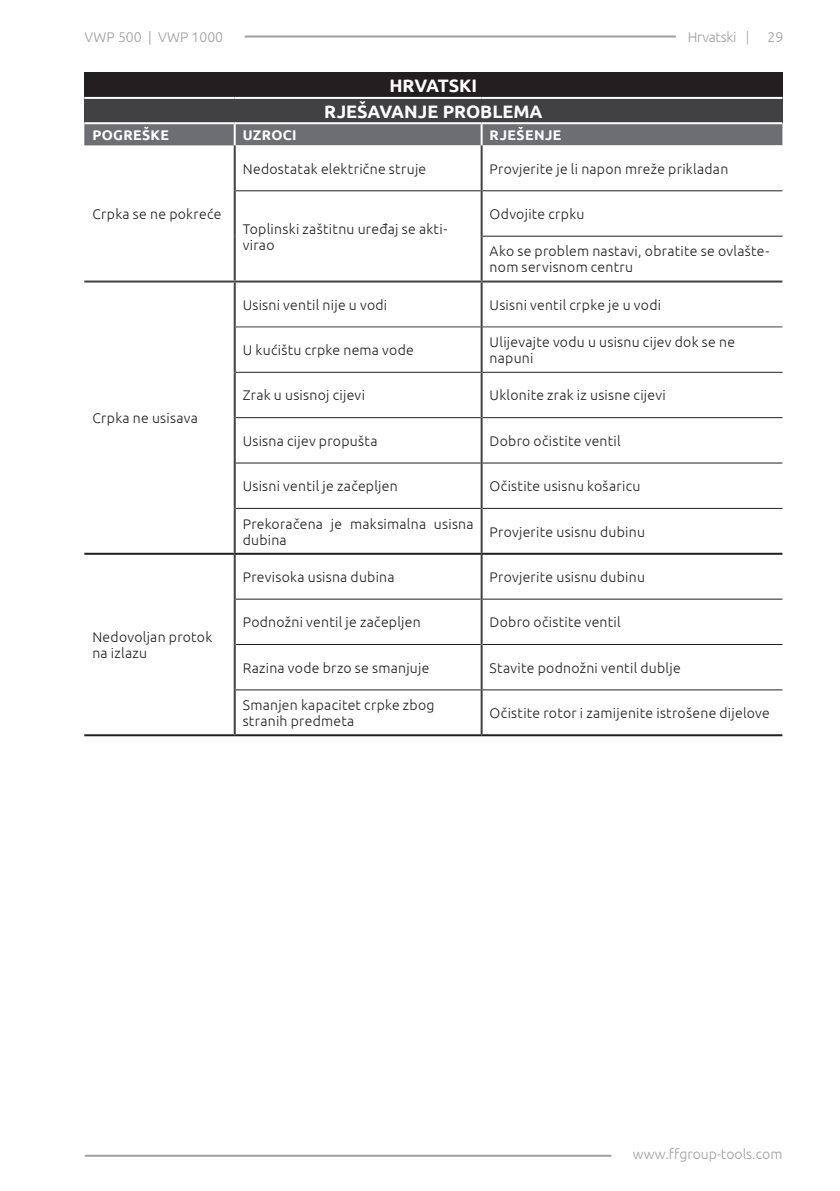
<style>
.page{position:relative;width:840px;height:1191px;background:#fff}
.page>*{position:absolute;margin:0;border:0;box-sizing:border-box;transform-origin:0 0}
.t1{font:700 18px/25.4px "Ubuntu";color:#fff;text-align:center}
.t2{font:300 14px/16px "Ubuntu";letter-spacing:.02em;color:#231f20}
.t3{font:300 14px "Ubuntu";color:#9d9fa2}
.t4{font:700 14px "Ubuntu";letter-spacing:.03em;color:#fff}
.t5{font:300 14px "Ubuntu";letter-spacing:-.02em;color:#9d9fa2}
</style>
<div class="page">
<hr style="left:85px;top:1154px;width:525px;height:2px;background:#9d9fa2">
<hr style="left:245px;top:36px;width:429px;height:2px;background:#9d9fa2">
<div style="left:84px;top:73px;width:698px;height:25px;background:#231f20"></div>
<div style="left:84px;top:98px;width:698px;height:25px;background:#414042"></div>
<div style="left:84px;top:124px;width:698px;height:21px;background:#6d6e71"></div>
<svg style="left:235px;top:145px;width:547px;height:589px"></svg>
<hr style="left:84px;top:734px;width:150px;height:2px;background:#231f20">
<hr style="left:233px;top:124px;width:2px;height:21px;background:#fff">
<hr style="left:84px;top:122px;width:150px;height:2px;background:#fff">
<hr style="left:234px;top:122px;width:247px;height:2px;background:#fff">
<hr style="left:481px;top:122px;width:301px;height:2px;background:#fff">
<hr style="left:233px;top:145px;width:2px;height:46px;background:#414042">
<hr style="left:233px;top:191px;width:2px;height:45px;background:#414042">
<hr style="left:233px;top:236px;width:2px;height:44px;background:#414042">
<hr style="left:233px;top:282px;width:2px;height:45px;background:#414042">
<hr style="left:233px;top:327px;width:2px;height:45px;background:#414042">
<hr style="left:233px;top:372px;width:2px;height:46px;background:#414042">
<hr style="left:233px;top:418px;width:2px;height:45px;background:#414042">
<hr style="left:233px;top:463px;width:2px;height:45px;background:#414042">
<hr style="left:233px;top:508px;width:2px;height:45px;background:#414042">
<hr style="left:233px;top:555px;width:2px;height:44px;background:#414042">
<hr style="left:233px;top:599px;width:2px;height:45px;background:#414042">
<hr style="left:233px;top:644px;width:2px;height:46px;background:#414042">
<hr style="left:233px;top:690px;width:2px;height:44px;background:#414042">
<hr style="left:480px;top:124px;width:2px;height:21px;background:#fff">
<hr style="left:84px;top:97px;width:150px;height:2px;background:#fff">
<hr style="left:234px;top:97px;width:247px;height:2px;background:#fff">
<hr style="left:481px;top:97px;width:301px;height:2px;background:#fff">
<hr style="left:235px;top:190px;width:245px;height:1px;background:#231f20">
<hr style="left:482px;top:190px;width:300px;height:1px;background:#231f20">
<hr style="left:482px;top:236px;width:300px;height:1px;background:#231f20">
<hr style="left:235px;top:326px;width:245px;height:1px;background:#414042">
<hr style="left:482px;top:326px;width:300px;height:1px;background:#414042">
<hr style="left:235px;top:372px;width:245px;height:1px;background:#231f20">
<hr style="left:482px;top:372px;width:300px;height:1px;background:#231f20">
<hr style="left:235px;top:417px;width:245px;height:1px;background:#231f20">
<hr style="left:482px;top:417px;width:300px;height:1px;background:#231f20">
<hr style="left:235px;top:463px;width:245px;height:1px;background:#231f20">
<hr style="left:482px;top:463px;width:300px;height:1px;background:#231f20">
<hr style="left:235px;top:508px;width:245px;height:1px;background:#231f20">
<hr style="left:482px;top:508px;width:300px;height:1px;background:#231f20">
<hr style="left:235px;top:599px;width:245px;height:1px;background:#231f20">
<hr style="left:482px;top:599px;width:300px;height:1px;background:#231f20">
<hr style="left:235px;top:644px;width:245px;height:1px;background:#231f20">
<hr style="left:482px;top:644px;width:300px;height:1px;background:#231f20">
<hr style="left:235px;top:689px;width:245px;height:1px;background:#231f20">
<hr style="left:482px;top:689px;width:300px;height:1px;background:#231f20">
<hr style="left:480px;top:145px;width:2px;height:46px;background:#414042">
<hr style="left:480px;top:191px;width:2px;height:45px;background:#414042">
<hr style="left:480px;top:236px;width:2px;height:44px;background:#414042">
<hr style="left:480px;top:282px;width:2px;height:45px;background:#414042">
<hr style="left:480px;top:327px;width:2px;height:45px;background:#414042">
<hr style="left:480px;top:372px;width:2px;height:46px;background:#414042">
<hr style="left:480px;top:418px;width:2px;height:45px;background:#414042">
<hr style="left:480px;top:463px;width:2px;height:45px;background:#414042">
<hr style="left:480px;top:508px;width:2px;height:45px;background:#414042">
<hr style="left:480px;top:555px;width:2px;height:44px;background:#414042">
<hr style="left:480px;top:599px;width:2px;height:45px;background:#414042">
<hr style="left:480px;top:644px;width:2px;height:46px;background:#414042">
<hr style="left:480px;top:690px;width:2px;height:44px;background:#414042">
<hr style="left:234px;top:734px;width:247px;height:2px;background:#231f20">
<hr style="left:481px;top:734px;width:301px;height:2px;background:#231f20">
<hr style="left:84px;top:553px;width:150px;height:2px;background:#231f20">
<hr style="left:234px;top:553px;width:247px;height:2px;background:#231f20">
<hr style="left:481px;top:553px;width:301px;height:2px;background:#231f20">
<hr style="left:84px;top:280px;width:150px;height:2px;background:#414042">
<hr style="left:234px;top:280px;width:247px;height:2px;background:#414042">
<hr style="left:481px;top:280px;width:301px;height:2px;background:#414042">
<p class="t3" style="left:84px;top:29px;width:140px">VWP 500 | VWP 1000</p>
<p class="t3" style="left:767px;top:29px;width:17px">29</p>
<p class="t1" style="left:324px;top:73px;width:220px">HRVATSKI<br>RJEŠAVANJE PROBLEMA</p>
<p class="t4" style="left:92px;top:126px;width:78px">POGREŠKE</p>
<p class="t4" style="left:242px;top:126px;width:55px">UZROCI</p>
<p class="t4" style="left:489px;top:126px;width:73px">RJEŠENJE</p>
<p class="t5" style="left:687px;top:29px;width:63px">Hrvatski |</p>
<p class="t2" style="left:92px;top:206px;width:131px">Crpka se ne pokreće</p>
<p class="t2" style="left:92px;top:410px;width:107px">Crpka ne usisava</p>
<p class="t2" style="left:92px;top:628px;width:121px">Nedovoljan protok na izlazu</p>
<p class="t2" style="left:242px;top:160px;width:185px">Nedostatak električne struje</p>
<p class="t2" style="left:489px;top:160px;width:240px">Provjerite je li napon mreže prikladan</p>
<p class="t2" style="left:242px;top:220px;width:206px">Toplinski zaštitnu uređaj se akti&shy;virao</p>
<p class="t2" style="left:489px;top:206px;width:96px">Odvojite crpku</p>
<p class="t2" style="left:489px;top:243px;width:281px">Ako se problem nastavi, obratite se ovlašte&shy;nom servisnom centru</p>
<p class="t2" style="left:242px;top:296px;width:146px">Usisni ventil nije u vodi</p>
<p class="t2" style="left:489px;top:296px;width:173px">Usisni ventil crpke je u vodi</p>
<p class="t2" style="left:242px;top:342px;width:172px">U kućištu crpke nema vode</p>
<p class="t2" style="left:489px;top:334px;width:247px">Ulijevajte vodu u usisnu cijev dok se ne napuni</p>
<p class="t2" style="left:242px;top:387px;width:124px">Zrak u usisnoj cijevi</p>
<p class="t2" style="left:489px;top:387px;width:178px">Uklonite zrak iz usisne cijevi</p>
<p class="t2" style="left:242px;top:432px;width:136px">Usisna cijev propušta</p>
<p class="t2" style="left:489px;top:432px;width:133px">Dobro očistite ventil</p>
<p class="t2" style="left:242px;top:478px;width:156px">Usisni ventil je začepljen</p>
<p class="t2" style="left:489px;top:478px;width:152px">Očistite usisnu košaricu</p>
<p class="t2" style="left:242px;top:515px;width:232px">Prekoračena je maksimalna usisna dubina</p>
<p class="t2" style="left:489px;top:523px;width:157px">Provjerite usisnu dubinu</p>
<p class="t2" style="left:242px;top:568px;width:153px">Previsoka usisna dubina</p>
<p class="t2" style="left:489px;top:568px;width:157px">Provjerite usisnu dubinu</p>
<p class="t2" style="left:242px;top:614px;width:179px">Podnožni ventil je začepljen</p>
<p class="t2" style="left:489px;top:614px;width:133px">Dobro očistite ventil</p>
<p class="t2" style="left:242px;top:659px;width:188px">Razina vode brzo se smanjuje</p>
<p class="t2" style="left:489px;top:659px;width:192px">Stavite podnožni ventil dublje</p>
<p class="t2" style="left:242px;top:696px;width:193px">Smanjen kapacitet crpke zbog stranih predmeta</p>
<p class="t2" style="left:489px;top:704px;width:281px">Očistite rotor i zamijenite istrošene dijelove</p>
<p class="t3" style="left:632px;top:1145px;width:151px">www.ffgroup-tools.com</p>
</div>
